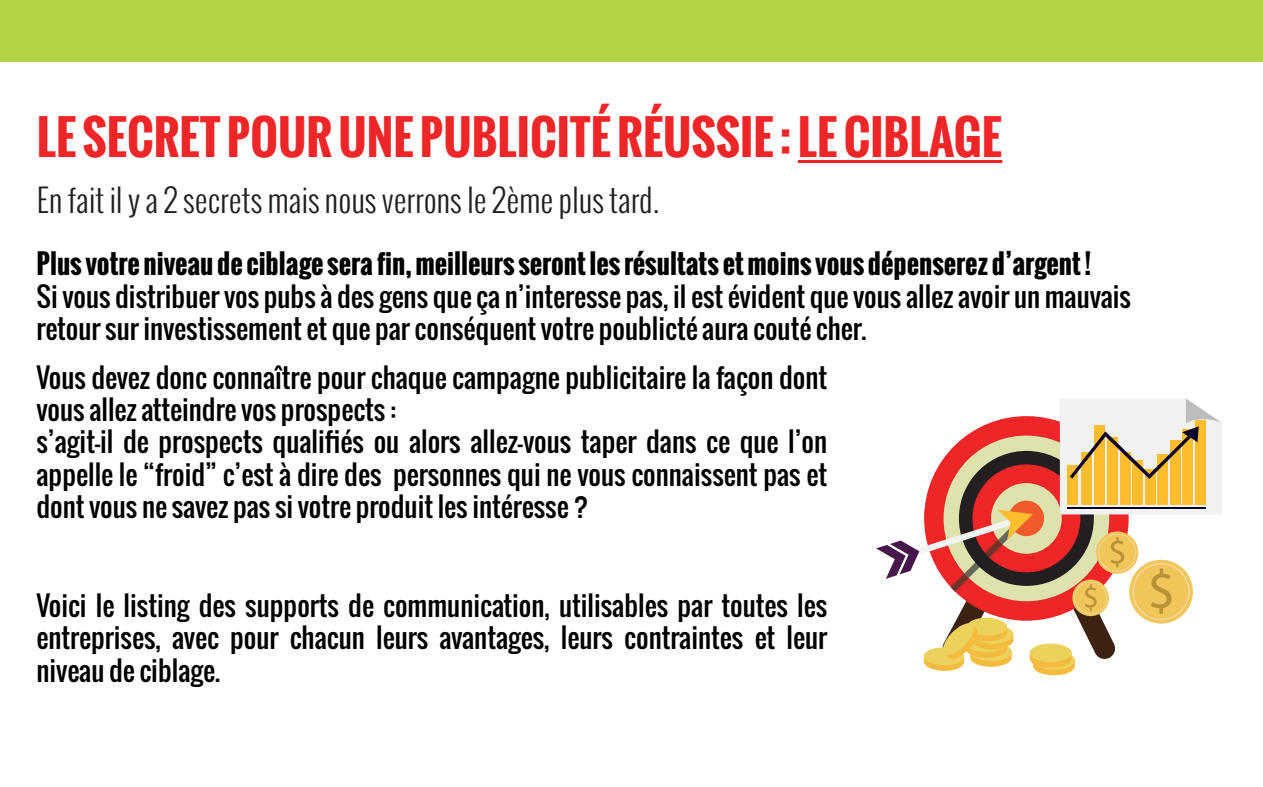
<style>
.page{position:relative;width:1263px;height:787px;background:#fff}
.page>*{position:absolute;margin:0;border:0;box-sizing:border-box;transform-origin:0 0}
.t1{font:700 46.5px "Oswald";color:#ee2627}
.t2{font:300 31.5px "Oswald";color:#231f20}
.t3{font:27px/32.4px "Oswald";color:#000001}
.t4{font:700 27px "Oswald";color:#000001}
</style>
<div class="page">
<div style="left:0;top:0;width:1263px;height:61px;background:#b4d344"></div>
<svg style="left:876px;top:398px;width:346px;height:277px"></svg>
<div style="left:1030px;top:643px;width:41px;height:19px;background:#edd15d;border-radius:50%"></div>
<svg style="left:798px;top:160px;width:204px;height:3px"></svg>
<h1 class="t1" style="left:37px;top:102px;width:967px">LE SECRET POUR UNE PUBLICITÉ RÉUSSIE : LE CIBLAGE</h1>
<p class="t2" style="left:37px;top:178px;width:624px">En fait il y a 2 secrets mais nous verrons le 2ème plus tard.</p>
<p class="t4" style="left:36px;top:244px;width:1056px">Plus votre niveau de ciblage sera fin, meilleurs seront les résultats et moins vous dépenserez d’argent !</p>
<p class="t3" style="left:36px;top:280px;width:1096px">Si vous distribuer vos pubs à des gens que ça n’interesse pas, il est évident que vous allez avoir un mauvais retour sur investissement et que par conséquent votre poublicté aura couté cher.</p>
<p class="t3" style="left:36px;top:360px;width:792px">Vous devez donc connaître pour chaque campagne publicitaire la façon dont vous allez atteindre vos prospects :<br>s’agit-il de prospects qualifiés ou alors allez-vous taper dans ce que l’on appelle le “froid” c’est à dire des personnes qui ne vous connaissent pas et dont vous ne savez pas si votre produit les intéresse ?</p>
<p class="t3" style="left:36px;top:589px;width:792px;text-align:justify">Voici le listing des supports de communication, utilisables par toutes les entreprises, avec pour chacun leurs avantages, leurs contraintes et leur niveau de ciblage.</p>
</div>
